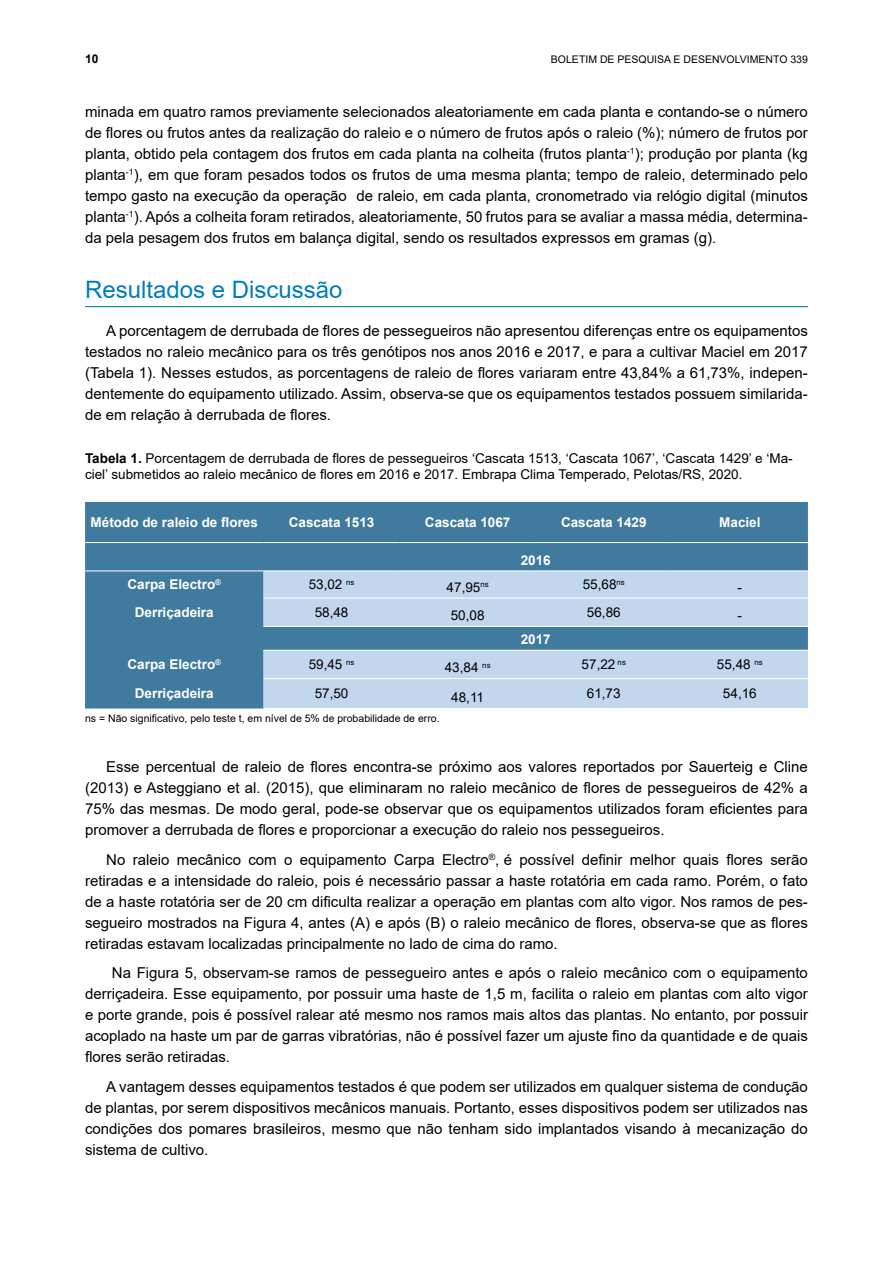
<style>
.page{position:relative;width:893px;height:1263px;background:#fff}
.page>*{position:absolute;margin:0;border:0;box-sizing:border-box;transform-origin:0 0}
.t1{font:24px "Arial";color:#007dbe}
.t2{font:15px/21px "Arial";color:#000;text-align:justify}
.t3{font:13.5px/16.2px "Arial";color:#000}
.t4{font:700 13.5px "Arial";color:#fff}
.t5{font:700 12px "Arial";color:#000}
.t6{font:10.5px "Arial";color:#000}
.s1{font-weight:700}
</style>
<div class="page">
<hr style="left:85px;top:306px;width:723px;height:1px;background:#007dbe">
<div style="left:85px;top:502px;width:723px;height:206px;background:#407a9f"></div>
<svg style="left:264px;top:571px;width:544px;height:137px;background:#acc7df"></svg>
<hr style="left:85px;top:542px;width:179px;height:1px;background:#fff">
<hr style="left:264px;top:542px;width:136px;height:1px;background:#fff">
<hr style="left:400px;top:542px;width:136px;height:1px;background:#fff">
<hr style="left:536px;top:542px;width:136px;height:1px;background:#fff">
<hr style="left:672px;top:542px;width:136px;height:1px;background:#fff">
<hr style="left:264px;top:570px;width:136px;height:1px;background:#fff">
<hr style="left:400px;top:570px;width:136px;height:1px;background:#fff">
<hr style="left:536px;top:570px;width:136px;height:1px;background:#fff">
<hr style="left:672px;top:570px;width:136px;height:1px;background:#fff">
<hr style="left:264px;top:598px;width:136px;height:1px;background:#fff">
<hr style="left:400px;top:598px;width:136px;height:1px;background:#fff">
<hr style="left:536px;top:598px;width:136px;height:1px;background:#fff">
<hr style="left:672px;top:598px;width:136px;height:1px;background:#fff">
<hr style="left:264px;top:678px;width:136px;height:1px;background:#fff">
<hr style="left:400px;top:678px;width:136px;height:1px;background:#fff">
<hr style="left:536px;top:678px;width:136px;height:1px;background:#fff">
<hr style="left:672px;top:678px;width:136px;height:1px;background:#fff">
<hr style="left:264px;top:626px;width:136px;height:1px;background:#fff">
<hr style="left:400px;top:626px;width:136px;height:1px;background:#fff">
<hr style="left:536px;top:626px;width:136px;height:1px;background:#fff">
<hr style="left:672px;top:626px;width:136px;height:1px;background:#fff">
<hr style="left:264px;top:650px;width:136px;height:1px;background:#fff">
<hr style="left:400px;top:650px;width:136px;height:1px;background:#fff">
<hr style="left:536px;top:650px;width:136px;height:1px;background:#fff">
<hr style="left:672px;top:650px;width:136px;height:1px;background:#fff">
<hr style="left:85px;top:570px;width:179px;height:1px;background:#fff">
<p class="t5" style="left:85px;top:50px;width:15px">10</p>
<p class="t6" style="left:551px;top:52px;width:258px">BOLETIM DE PESQUISA E DESENVOLVIMENTO 339</p>
<p class="t2" style="left:85px;top:101px;width:724px">minada em quatro ramos previamente selecionados aleatoriamente em cada planta e contando-se o número de flores ou frutos antes da realização do raleio e o número de frutos após o raleio (%); número de frutos por planta, obtido pela contagem dos frutos em cada planta na colheita (frutos planta<sup>-1</sup>); produção por planta (kg planta<sup>-1</sup>), em que foram pesados todos os frutos de uma mesma planta; tempo de raleio, determinado pelo tempo gasto na execução da operação de raleio, em cada planta, cronometrado via relógio digital (minutos planta<sup>-1</sup>). Após a colheita foram retirados, aleatoriamente, 50 frutos para se avaliar a massa média, determina&shy;da pela pesagem dos frutos em balança digital, sendo os resultados expressos em gramas (g).</p>
<h1 class="t1" style="left:85px;top:273px;width:259px">Resultados e Discussão</h1>
<p class="t2" style="left:85px;top:320px;width:724px;text-indent:21px">A porcentagem de derrubada de flores de pessegueiros não apresentou diferenças entre os equipamentos testados no raleio mecânico para os três genótipos nos anos 2016 e 2017, e para a cultivar Maciel em 2017 (Tabela 1). Nesses estudos, as porcentagens de raleio de flores variaram entre 43,84% a 61,73%, indepen&shy;dentemente do equipamento utilizado. Assim, observa-se que os equipamentos testados possuem similarida&shy;de em relação à derrubada de flores.</p>
<p class="t3" style="left:85px;top:450px;width:709px"><span class="s1">Tabela 1.</span> Porcentagem de derrubada de flores de pessegueiros ‘Cascata 1513, ‘Cascata 1067’, ‘Cascata 1429’ e ‘Ma&shy;ciel’ submetidos ao raleio mecânico de flores em 2016 e 2017. Embrapa Clima Temperado, Pelotas/RS, 2020.</p>
<p class="t4" style="left:91px;top:513px;width:169px">Método de raleio de flores</p>
<p class="t4" style="left:289px;top:513px;width:87px">Cascata 1513</p>
<p class="t4" style="left:425px;top:513px;width:87px">Cascata 1067</p>
<p class="t4" style="left:561px;top:513px;width:87px">Cascata 1429</p>
<p class="t4" style="left:719px;top:513px;width:43px">Maciel</p>
<p class="t4" style="left:521px;top:550px;width:32px">2016</p>
<p class="t4" style="left:128px;top:575px;width:95px">Carpa Electro<sup>®</sup></p>
<p class="t3" style="left:309px;top:576px;width:47px">53,02 <sup>ns</sup></p>
<p class="t3" style="left:447px;top:579px;width:44px">47,95<sup>ns</sup></p>
<p class="t3" style="left:583px;top:576px;width:44px">55,68<sup>ns</sup></p>
<p class="t3" style="left:738px;top:579px;width:6px">-</p>
<p class="t4" style="left:135px;top:603px;width:80px">Derriçadeira</p>
<p class="t3" style="left:315px;top:604px;width:35px">58,48</p>
<p class="t3" style="left:451px;top:607px;width:35px">50,08</p>
<p class="t3" style="left:587px;top:604px;width:35px">56,86</p>
<p class="t3" style="left:738px;top:607px;width:6px">-</p>
<p class="t4" style="left:521px;top:630px;width:32px">2017</p>
<p class="t4" style="left:127px;top:655px;width:95px">Carpa Electro<sup>®</sup></p>
<p class="t3" style="left:309px;top:656px;width:47px">59,45 <sup>ns</sup></p>
<p class="t3" style="left:445px;top:659px;width:47px">43,84 <sup>ns</sup></p>
<p class="t3" style="left:582px;top:656px;width:46px">57,22 <sup>ns</sup></p>
<p class="t3" style="left:717px;top:656px;width:47px">55,48 <sup>ns</sup></p>
<p class="t4" style="left:135px;top:684px;width:80px">Derriçadeira</p>
<p class="t3" style="left:315px;top:685px;width:35px">57,50</p>
<p class="t3" style="left:451px;top:689px;width:34px">48,11</p>
<p class="t3" style="left:587px;top:685px;width:35px">61,73</p>
<p class="t3" style="left:723px;top:685px;width:35px">54,16</p>
<p class="t6" style="left:85px;top:711px;width:356px">ns = Não significativo, pelo teste t, em nível de 5% de probabilidade de erro.</p>
<p class="t2" style="left:85px;top:756px;width:724px;text-indent:21px">Esse percentual de raleio de flores encontra-se próximo aos valores reportados por Sauerteig e Cline (2013) e Asteggiano et al. (2015), que eliminaram no raleio mecânico de flores de pessegueiros de 42% a 75% das mesmas. De modo geral, pode-se observar que os equipamentos utilizados foram eficientes para promover a derrubada de flores e proporcionar a execução do raleio nos pessegueiros.</p>
<p class="t2" style="left:85px;top:849px;width:724px;text-indent:21px">No raleio mecânico com o equipamento Carpa Electro<sup>®</sup>, é possível definir melhor quais flores serão retiradas e a intensidade do raleio, pois é necessário passar a haste rotatória em cada ramo. Porém, o fato de a haste rotatória ser de 20 cm dificulta realizar a operação em plantas com alto vigor. Nos ramos de pes&shy;segueiro mostrados na Figura 4, antes (A) e após (B) o raleio mecânico de flores, observa-se que as flores retiradas estavam localizadas principalmente no lado de cima do ramo.</p>
<p class="t2" style="left:85px;top:962px;width:724px;text-indent:27px">Na Figura 5, observam-se ramos de pessegueiro antes e após o raleio mecânico com o equipamento derriçadeira. Esse equipamento, por possuir uma haste de 1,5 m, facilita o raleio em plantas com alto vigor e porte grande, pois é possível ralear até mesmo nos ramos mais altos das plantas. No entanto, por possuir acoplado na haste um par de garras vibratórias, não é possível fazer um ajuste fino da quantidade e de quais flores serão retiradas.</p>
<p class="t2" style="left:85px;top:1076px;width:724px;text-indent:21px">A vantagem desses equipamentos testados é que podem ser utilizados em qualquer sistema de condução de plantas, por serem dispositivos mecânicos manuais. Portanto, esses dispositivos podem ser utilizados nas condições dos pomares brasileiros, mesmo que não tenham sido implantados visando à mecanização do sistema de cultivo.</p>
</div>
